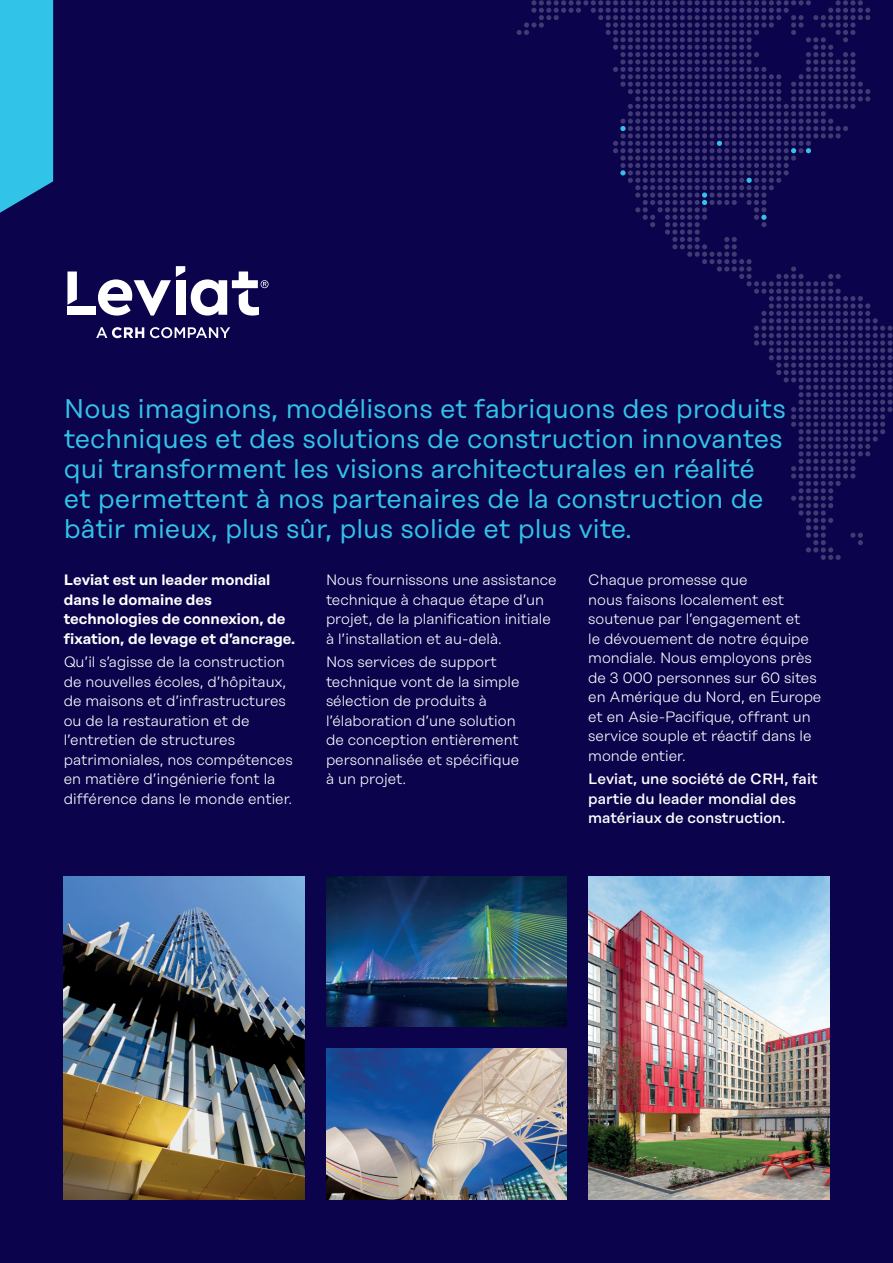
<style>
.page{position:relative;width:893px;height:1263px;background:#0b034c}
.page>*{position:absolute;margin:0;border:0;box-sizing:border-box;transform-origin:0 0}
.t1{font:27px/30px "Rational Display";color:#32c3e8}
.t2{font:300 15px/19.5px "Rational Display";color:#fff}
.t3{font:600 15px/19.5px "Rational Display";color:#fff}
.t4{font:500 15px/19.5px "Rational Display";color:#fff}
</style>
<div class="page">
<svg style="left:0;top:0;width:53px;height:213px"></svg>
<img style="left:64px;top:876px;width:241px;height:323px">
<img style="left:326px;top:1048px;width:241px;height:151px">
<img style="left:326px;top:876px;width:241px;height:151px">
<img style="left:588px;top:876px;width:241px;height:323px">
<svg style="left:96px;top:327px;width:48px;height:11px"></svg>
<svg style="left:150px;top:327px;width:80px;height:11px"></svg>
<div style="left:67px;top:306px;width:29px;height:9px;background:#fff"></div>
<svg style="left:67px;top:271px;width:10px;height:34px"></svg>
<svg style="left:98px;top:266px;width:87px;height:50px"></svg>
<svg style="left:191px;top:271px;width:78px;height:45px"></svg>
<svg style="left:517px;top:0;width:376px;height:560px"></svg>
<p class="t1" style="left:64px;top:394px;width:723px">Nous imaginons, modélisons et fabriquons des produits techniques et des solutions de construction innovantes qui transforment les visions architecturales en réalité et permettent à nos partenaires de la construction de bâtir mieux, plus sûr, plus solide et plus vite.</p>
<p class="t3" style="left:64px;top:570px;width:233px">Leviat est un leader mondial dans le domaine des technologies de connexion, de fixation, de levage et d’ancrage.</p>
<p class="t2" style="left:64px;top:652px;width:230px">Qu’il s’agisse de la construction de nouvelles écoles, d’hôpitaux, de maisons et d’infrastructures ou de la restauration et de l’entretien de structures patrimoniales, nos compétences en matière d’ingénierie font la différence dans le monde entier.</p>
<p class="t2" style="left:326px;top:570px;width:232px">Nous fournissons une assistance technique à chaque étape d’un projet, de la planification initiale à l’installation et au-delà.</p>
<p class="t2" style="left:326px;top:652px;width:195px">Nos services de support technique vont de la simple sélection de produits à l’élaboration d’une solution de conception entièrement personnalisée et spécifique à un projet.</p>
<p class="t2" style="left:588px;top:570px;width:235px">Chaque promesse que<br>nous faisons localement est soutenue par l’engagement et<br>le dévouement de notre équipe mondiale. Nous employons près de 3 000 personnes sur 60 sites en Amérique du Nord, en Europe et en Asie-Pacifique, offrant un service souple et réactif dans le monde entier.</p>
<p class="t4" style="left:588px;top:769px;width:231px">Leviat, une société de CRH, fait partie du leader mondial des matériaux de construction.</p>
</div>
